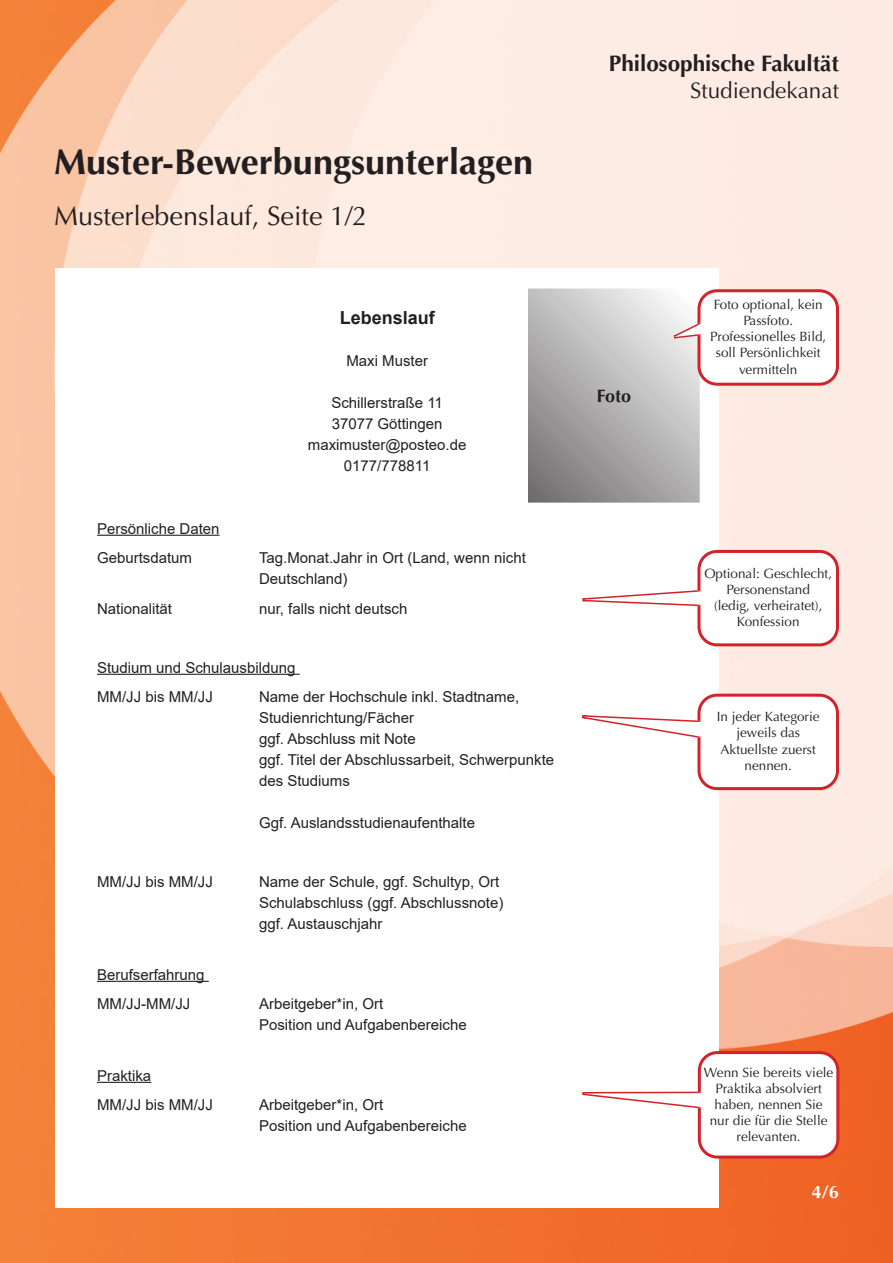
<style>
.page{position:relative;width:893px;height:1263px;background:#fff}
.page>*{position:absolute;margin:0;border:0;box-sizing:border-box;transform-origin:0 0}
.t1{font:700 36px "Optima LT Pro";color:#231f20}
.t2{font:27px "Optima LT Pro";color:#231f20}
.t3{font:700 22.5px "Optima LT Pro";color:#231f20}
.t4{font:22.5px "Optima LT Pro";color:#231f20}
.t5{font:700 18px "Arial";color:#231f20}
.t6{font:700 18px "Optima LT Pro";color:#231f20}
.t7{font:700 18px "Optima LT Pro";color:#fff}
.t8{font:15px/21px "Arial";color:#231f20}
.t9{font:13.5px/16.2px "Optima LT Pro";color:#231f20;text-align:center}
</style>
<div class="page">
<img style="left:0;top:0;width:893px;height:1263px">
<div style="left:55px;top:269px;width:664px;height:939px;background:#fff"></div>
<hr style="left:97px;top:535px;width:123px;height:1px;background:#231f20">
<hr style="left:97px;top:674px;width:203px;height:1px;background:#231f20">
<hr style="left:97px;top:981px;width:112px;height:1px;background:#231f20">
<hr style="left:97px;top:1082px;width:54px;height:1px;background:#231f20">
<svg style="left:531px;top:291px;width:166px;height:209px;background:#b7b5b6"></svg>
<div style="left:528px;top:288px;width:172px;height:215px;border:2px solid #fff"></div>
<div style="left:699px;top:291px;width:138px;height:93px;background:#fff;border-radius:18px"></div>
<div style="left:697px;top:289px;width:142px;height:97px;border:3px solid #d1232a;border-radius:18px"></div>
<svg style="left:670px;top:314px;width:31px;height:27px"></svg>
<div style="left:699px;top:551px;width:138px;height:94px;background:#fff;border-radius:18px"></div>
<div style="left:697px;top:550px;width:142px;height:96px;border:3px solid #d1232a;border-radius:18px"></div>
<svg style="left:582px;top:587px;width:119px;height:21px"></svg>
<div style="left:699px;top:695px;width:138px;height:94px;background:#fff;border-radius:18px"></div>
<div style="left:697px;top:694px;width:142px;height:96px;border:3px solid #d1232a;border-radius:18px"></div>
<svg style="left:582px;top:713px;width:119px;height:27px"></svg>
<div style="left:699px;top:1052px;width:139px;height:105px;background:#fff;border-radius:18px"></div>
<div style="left:698px;top:1051px;width:141px;height:107px;border:3px solid #d1232a;border-radius:18px"></div>
<svg style="left:582px;top:1090px;width:120px;height:21px"></svg>
<p class="t1" style="left:54px;top:139px;width:481px">Muster-Bewerbungsunterlagen</p>
<p class="t2" style="left:54px;top:199px;width:315px">Musterlebenslauf, Seite 1/2</p>
<p class="t5" style="left:340px;top:305px;width:97px">Lebenslauf</p>
<p class="t8" style="left:346px;top:350px;width:83px">Maxi Muster</p>
<p class="t8" style="left:331px;top:392px;width:113px">Schillerstraße 11</p>
<p class="t8" style="left:332px;top:413px;width:112px">37077 Göttingen</p>
<p class="t8" style="left:308px;top:434px;width:160px">maximuster@posteo.de</p>
<p class="t8" style="left:344px;top:455px;width:88px">0177/778811</p>
<p class="t8" style="left:97px;top:518px;width:124px">Persönliche Daten</p>
<p class="t8" style="left:97px;top:547px;width:97px">Geburtsdatum</p>
<p class="t8" style="left:259px;top:547px;width:268px">Tag.Monat.Jahr in Ort (Land, wenn nicht<br>Deutschland)</p>
<p class="t8" style="left:97px;top:598px;width:77px">Nationalität</p>
<p class="t8" style="left:259px;top:598px;width:150px">nur, falls nicht deutsch</p>
<p class="t8" style="left:97px;top:657px;width:200px">Studium und Schulausbildung</p>
<p class="t8" style="left:97px;top:686px;width:117px">MM/JJ bis MM/JJ</p>
<p class="t8" style="left:259px;top:686px;width:262px">Name der Hochschule inkl. Stadtname,<br>Studienrichtung/Fächer</p>
<p class="t8" style="left:259px;top:728px;width:158px">ggf. Abschluss mit Note</p>
<p class="t8" style="left:259px;top:749px;width:297px">ggf. Titel der Abschlussarbeit, Schwerpunkte des Studiums</p>
<p class="t8" style="left:259px;top:812px;width:217px">Ggf. Auslandsstudienaufenthalte</p>
<p class="t8" style="left:97px;top:871px;width:117px">MM/JJ bis MM/JJ</p>
<p class="t8" style="left:259px;top:871px;width:242px">Name der Schule, ggf. Schultyp, Ort</p>
<p class="t8" style="left:259px;top:892px;width:246px">Schulabschluss (ggf. Abschlussnote)</p>
<p class="t8" style="left:259px;top:913px;width:125px">ggf. Austauschjahr</p>
<p class="t8" style="left:97px;top:964px;width:109px">Berufserfahrung</p>
<p class="t8" style="left:97px;top:993px;width:95px">MM/JJ-MM/JJ</p>
<p class="t8" style="left:259px;top:993px;width:126px">Arbeitgeber*in, Ort</p>
<p class="t8" style="left:259px;top:1014px;width:209px">Position und Aufgabenbereiche</p>
<p class="t8" style="left:97px;top:1065px;width:56px">Praktika</p>
<p class="t8" style="left:97px;top:1094px;width:117px">MM/JJ bis MM/JJ</p>
<p class="t8" style="left:259px;top:1094px;width:126px">Arbeitgeber*in, Ort</p>
<p class="t8" style="left:259px;top:1115px;width:209px">Position und Aufgabenbereiche</p>
<h3 class="t3" style="left:609px;top:48px;width:232px">Philosophische Fakultät</h3>
<h3 class="t4" style="left:690px;top:76px;width:150px">Studiendekanat</h3>
<p class="t6" style="left:597px;top:384px;width:36px">Foto</p>
<p class="t9" style="left:714px;top:296px;width:110px">Foto optional, kein<br>Passfoto.</p>
<p class="t9" style="left:710px;top:329px;width:118px">Professionelles Bild,</p>
<p class="t9" style="left:716px;top:345px;width:106px">soll Persönlichkeit</p>
<p class="t9" style="left:739px;top:361px;width:60px">vermitteln</p>
<p class="t9" style="left:704px;top:565px;width:129px">Optional: Geschlecht,</p>
<p class="t9" style="left:726px;top:581px;width:85px">Personenstand</p>
<p class="t9" style="left:714px;top:597px;width:110px">(ledig, verheiratet),</p>
<p class="t9" style="left:737px;top:613px;width:64px">Konfession</p>
<p class="t9" style="left:717px;top:709px;width:104px">In jeder Kategorie jeweils das</p>
<p class="t9" style="left:721px;top:741px;width:97px">Aktuellste zuerst</p>
<p class="t9" style="left:745px;top:757px;width:49px">nennen.</p>
<p class="t9" style="left:704px;top:1064px;width:131px">Wenn Sie bereits viele<br>Praktika absolviert</p>
<p class="t9" style="left:715px;top:1096px;width:110px">haben, nennen Sie</p>
<p class="t9" style="left:710px;top:1112px;width:119px">nur die für die Stelle</p>
<p class="t9" style="left:736px;top:1129px;width:66px">relevanten.</p>
<p class="t7" style="left:812px;top:1180px;width:29px">4/6</p>
</div>
